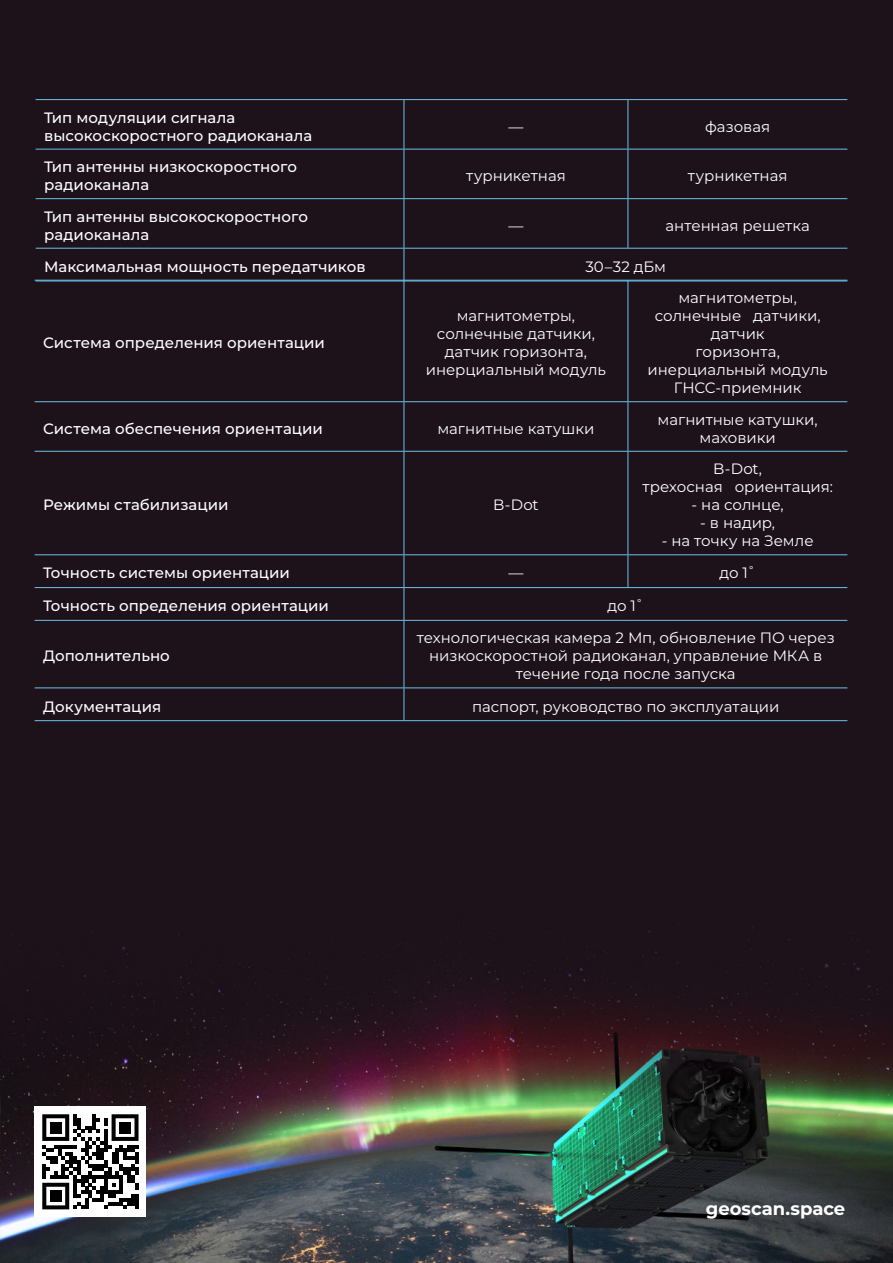
<style>
.page{position:relative;width:893px;height:1263px;background:#fff}
.page>*{position:absolute;margin:0;border:0;box-sizing:border-box;transform-origin:0 0}
.t1{font:700 18px "Montserrat";letter-spacing:-.005em;color:#fff}
.t2{font:15px/18px "Montserrat";color:#fff;text-align:center}
.t3{font:500 15px/18px "Montserrat";color:#fff}
</style>
<div class="page">
<img style="left:0;top:0;width:893px;height:1262px">
<div style="left:35px;top:1107px;width:111px;height:110px;background:#fff"></div>
<svg style="left:42px;top:1114px;width:97px;height:95px"></svg>
<div style="left:50px;top:1122px;width:12px;height:11px;background:#000"></div>
<div style="left:119px;top:1122px;width:12px;height:11px;background:#000"></div>
<div style="left:50px;top:1190px;width:12px;height:12px;background:#000"></div>
<hr style="left:35px;top:280px;width:369px;height:1px;background:#6cc1e8">
<hr style="left:404px;top:280px;width:224px;height:1px;background:#6cc1e8">
<hr style="left:404px;top:281px;width:1px;height:120px;background:#6cc1e8">
<hr style="left:628px;top:280px;width:219px;height:1px;background:#6cc1e8">
<hr style="left:628px;top:281px;width:1px;height:120px;background:#6cc1e8">
<hr style="left:35px;top:401px;width:369px;height:1px;background:#6cc1e8">
<hr style="left:404px;top:401px;width:224px;height:1px;background:#6cc1e8">
<hr style="left:404px;top:402px;width:1px;height:49px;background:#6cc1e8">
<hr style="left:628px;top:401px;width:219px;height:1px;background:#6cc1e8">
<hr style="left:628px;top:402px;width:1px;height:49px;background:#6cc1e8">
<hr style="left:35px;top:451px;width:369px;height:1px;background:#6cc1e8">
<hr style="left:404px;top:451px;width:224px;height:1px;background:#6cc1e8">
<hr style="left:404px;top:452px;width:1px;height:102px;background:#6cc1e8">
<hr style="left:628px;top:451px;width:219px;height:1px;background:#6cc1e8">
<hr style="left:628px;top:452px;width:1px;height:102px;background:#6cc1e8">
<hr style="left:35px;top:554px;width:369px;height:1px;background:#6cc1e8">
<hr style="left:404px;top:554px;width:224px;height:1px;background:#6cc1e8">
<hr style="left:404px;top:555px;width:1px;height:32px;background:#6cc1e8">
<hr style="left:628px;top:554px;width:219px;height:1px;background:#6cc1e8">
<hr style="left:628px;top:555px;width:1px;height:32px;background:#6cc1e8">
<hr style="left:35px;top:587px;width:369px;height:1px;background:#6cc1e8">
<hr style="left:404px;top:587px;width:224px;height:1px;background:#6cc1e8">
<hr style="left:404px;top:588px;width:1px;height:32px;background:#6cc1e8">
<hr style="left:628px;top:587px;width:219px;height:1px;background:#6cc1e8">
<hr style="left:35px;top:620px;width:369px;height:1px;background:#6cc1e8">
<hr style="left:404px;top:620px;width:224px;height:1px;background:#6cc1e8">
<hr style="left:404px;top:621px;width:1px;height:66px;background:#6cc1e8">
<hr style="left:628px;top:620px;width:219px;height:1px;background:#6cc1e8">
<hr style="left:35px;top:687px;width:369px;height:1px;background:#6cc1e8">
<hr style="left:404px;top:687px;width:224px;height:1px;background:#6cc1e8">
<hr style="left:404px;top:688px;width:1px;height:32px;background:#6cc1e8">
<hr style="left:628px;top:687px;width:219px;height:1px;background:#6cc1e8">
<hr style="left:35px;top:720px;width:369px;height:1px;background:#6cc1e8">
<hr style="left:404px;top:720px;width:224px;height:1px;background:#6cc1e8">
<hr style="left:628px;top:720px;width:219px;height:1px;background:#6cc1e8">
<hr style="left:36px;top:99px;width:368px;height:1px;background:#6cc1e8">
<hr style="left:404px;top:99px;width:224px;height:1px;background:#6cc1e8">
<hr style="left:404px;top:100px;width:1px;height:49px;background:#6cc1e8">
<hr style="left:628px;top:99px;width:219px;height:1px;background:#6cc1e8">
<hr style="left:628px;top:100px;width:1px;height:49px;background:#6cc1e8">
<hr style="left:36px;top:149px;width:368px;height:1px;background:#6cc1e8">
<hr style="left:404px;top:149px;width:224px;height:1px;background:#6cc1e8">
<hr style="left:404px;top:149px;width:1px;height:49px;background:#6cc1e8">
<hr style="left:628px;top:149px;width:219px;height:1px;background:#6cc1e8">
<hr style="left:628px;top:149px;width:1px;height:49px;background:#6cc1e8">
<hr style="left:36px;top:198px;width:368px;height:1px;background:#6cc1e8">
<hr style="left:404px;top:198px;width:224px;height:1px;background:#6cc1e8">
<hr style="left:404px;top:199px;width:1px;height:49px;background:#6cc1e8">
<hr style="left:628px;top:198px;width:219px;height:1px;background:#6cc1e8">
<hr style="left:628px;top:199px;width:1px;height:49px;background:#6cc1e8">
<hr style="left:36px;top:248px;width:368px;height:1px;background:#6cc1e8">
<hr style="left:404px;top:248px;width:224px;height:1px;background:#6cc1e8">
<hr style="left:404px;top:249px;width:1px;height:32px;background:#6cc1e8">
<hr style="left:628px;top:248px;width:219px;height:1px;background:#6cc1e8">
<hr style="left:36px;top:281px;width:368px;height:1px;background:#6cc1e8">
<hr style="left:404px;top:281px;width:224px;height:1px;background:#6cc1e8">
<hr style="left:628px;top:281px;width:219px;height:1px;background:#6cc1e8">
<p class="t3" style="left:44px;top:108px;width:270px">Тип модуляции сигнала высокоскоростного радиоканала</p>
<p class="t2" style="left:508px;top:117px;width:16px">—</p>
<p class="t2" style="left:705px;top:117px;width:67px">фазовая</p>
<p class="t3" style="left:44px;top:157px;width:254px">Тип антенны низкоскоростного радиоканала</p>
<p class="t2" style="left:466px;top:166px;width:101px">турникетная</p>
<p class="t2" style="left:688px;top:166px;width:101px">турникетная</p>
<p class="t3" style="left:44px;top:207px;width:265px">Тип антенны высокоскоростного радиоканала</p>
<p class="t2" style="left:508px;top:216px;width:16px">—</p>
<p class="t2" style="left:665px;top:216px;width:146px">антенная решетка</p>
<p class="t3" style="left:44px;top:257px;width:323px">Максимальная мощность передатчиков</p>
<p class="t2" style="left:585px;top:257px;width:82px">30–32 дБм</p>
<p class="t3" style="left:43px;top:333px;width:283px">Система определения ориентации</p>
<p class="t2" style="left:426px;top:306px;width:182px">магнитометры, солнечные датчики, датчик горизонта, инерциальный модуль</p>
<p class="t2" style="left:678px;top:288px;width:120px">магнитометры,</p>
<p class="t2" style="left:655px;top:306px;width:167px">солнечные датчики, датчик</p>
<p class="t2" style="left:648px;top:342px;width:182px">горизонта, инерциальный модуль<br>ГНСС-приемник</p>
<p class="t3" style="left:43px;top:419px;width:281px">Система обеспечения ориентации</p>
<p class="t2" style="left:437px;top:419px;width:158px">магнитные катушки</p>
<p class="t2" style="left:658px;top:410px;width:162px">магнитные катушки, маховики</p>
<p class="t3" style="left:43px;top:496px;width:187px">Режимы стабилизации</p>
<p class="t2" style="left:493px;top:496px;width:47px">B-Dot</p>
<p class="t2" style="left:713px;top:460px;width:50px">B-Dot,</p>
<p class="t2" style="left:642px;top:478px;width:192px">трехосная ориентация:</p>
<p class="t2" style="left:692px;top:496px;width:94px">- на солнце,</p>
<p class="t2" style="left:700px;top:514px;width:76px">- в надир,</p>
<p class="t2" style="left:662px;top:532px;width:153px">- на точку на Земле</p>
<p class="t3" style="left:43px;top:564px;width:248px">Точность системы ориентации</p>
<p class="t2" style="left:508px;top:564px;width:16px">—</p>
<p class="t2" style="left:719px;top:564px;width:38px">до 1˚</p>
<p class="t3" style="left:43px;top:596px;width:287px">Точность определения ориентации</p>
<p class="t2" style="left:607px;top:596px;width:38px">до 1˚</p>
<p class="t3" style="left:43px;top:647px;width:128px">Дополнительно</p>
<p class="t2" style="left:417px;top:629px;width:419px">технологическая камера 2 Мп, обновление ПО через низкоскоростной радиоканал, управление МКА в течение года после запуска</p>
<p class="t3" style="left:43px;top:697px;width:120px">Документация</p>
<p class="t2" style="left:472px;top:697px;width:309px">паспорт, руководство по эксплуатации</p>
<p class="t1" style="left:706px;top:1197px;width:141px">geoscan.space</p>
</div>
